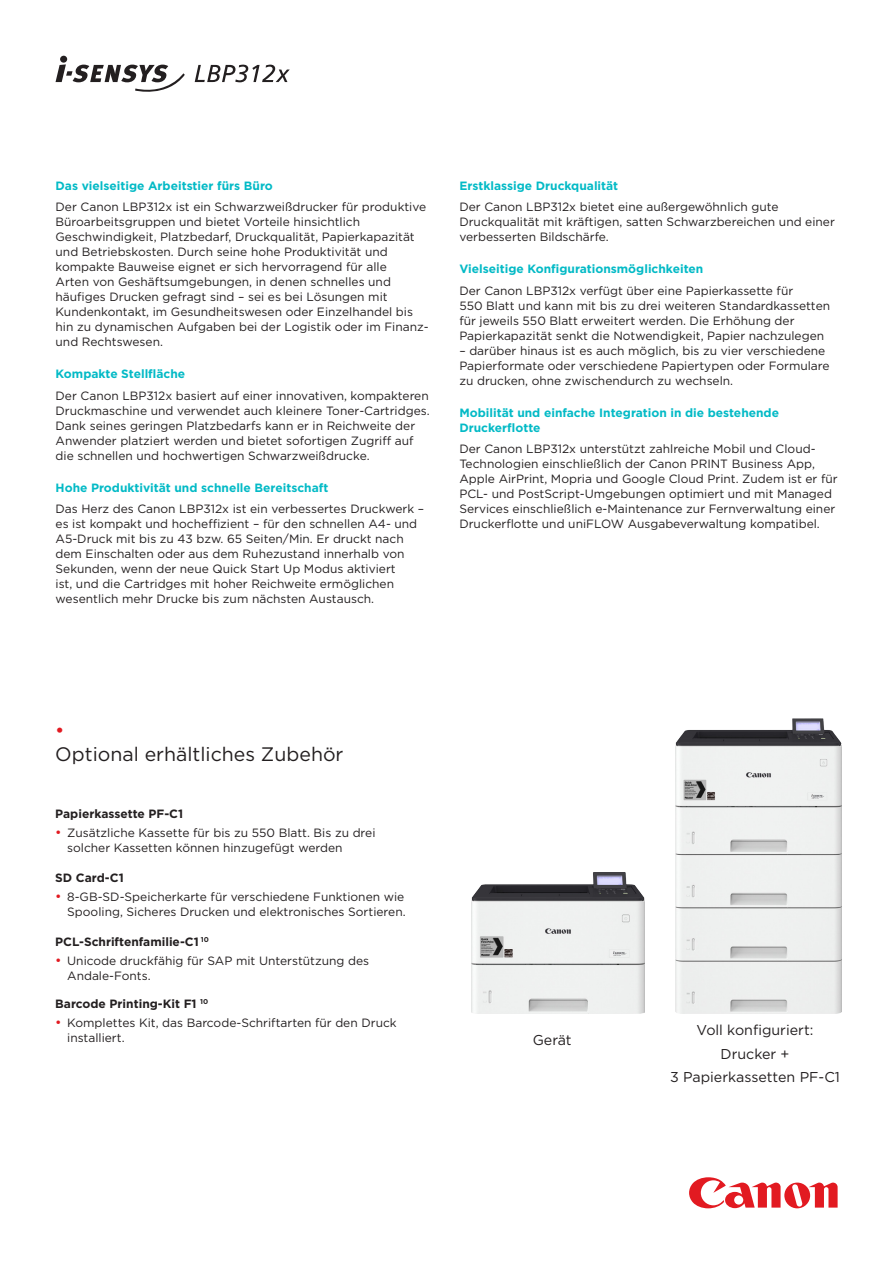
<style>
.page{position:relative;width:893px;height:1263px;background:#fff}
.page>*{position:absolute;margin:0;border:0;box-sizing:border-box;transform-origin:0 0}
.HEADER_B{font:19.5px/23.4px "Gotham";color:#231f20}
.BODY_BULLETS{font:14.25px "Gotham";color:#231f20}
.SUBHEAD{font:12px/15px "Gotham";color:#231f20}
.SUBHEAD-2{font:700 12px/15px "Gotham";color:#03bac6}
.SUBHEAD-3{font:700 12px "Gotham";color:#231f20}
.s1{color:#e21a21}
.s2{font-size:13.5px;color:#e21a21}
</style>
<div class="page">
<svg style="left:56px;top:56px;width:129px;height:36px"></svg>
<svg style="left:195px;top:65px;width:95px;height:17px"></svg>
<svg style="left:689px;top:1177px;width:149px;height:31px"></svg>
<img style="left:472px;top:872px;width:173px;height:142px">
<img style="left:675px;top:719px;width:166px;height:295px">
<p class="SUBHEAD-2" style="left:56px;top:178px;width:219px">Das vielseitige Arbeitstier fürs Büro</p>
<p class="SUBHEAD" style="left:56px;top:199px;width:375px">Der Canon LBP312x ist ein Schwarzweißdrucker für produktive Büroarbeitsgruppen und bietet Vorteile hinsichtlich Geschwindigkeit, Platzbedarf, Druckqualität, Papierkapazität und Betriebskosten. Durch seine hohe Produktivität und kompakte Bauweise eignet er sich hervorragend für alle<br>Arten von Geshäftsumgebungen, in denen schnelles und häufiges Drucken gefragt sind – sei es bei Lösungen mit Kundenkontakt, im Gesundheitswesen oder Einzelhandel bis hin zu dynamischen Aufgaben bei der Logistik oder im Finanz&shy;und Rechtswesen.</p>
<p class="SUBHEAD-2" style="left:56px;top:366px;width:131px">Kompakte Stellfläche</p>
<p class="SUBHEAD" style="left:56px;top:388px;width:376px">Der Canon LBP312x basiert auf einer innovativen, kompakteren Druckmaschine und verwendet auch kleinere Toner-Cartridges.<br>Dank seines geringen Platzbedarfs kann er in Reichweite der Anwender platziert werden und bietet sofortigen Zugriff auf die schnellen und hochwertigen Schwarzweißdrucke.</p>
<p class="SUBHEAD-2" style="left:56px;top:480px;width:274px">Hohe Produktivität und schnelle Bereitschaft</p>
<p class="SUBHEAD" style="left:56px;top:501px;width:370px">Das Herz des Canon LBP312x ist ein verbessertes Druckwerk – es ist kompakt und hocheffizient – für den schnellen A4- und A5-Druck mit bis zu 43 bzw. 65 Seiten/Min. Er druckt nach dem Einschalten oder aus dem Ruhezustand innerhalb von Sekunden, wenn der neue Quick Start Up Modus aktiviert<br>ist, und die Cartridges mit hoher Reichweite ermöglichen wesentlich mehr Drucke bis zum nächsten Austausch.</p>
<p class="SUBHEAD-2" style="left:459px;top:178px;width:160px">Erstklassige Druckqualität</p>
<p class="SUBHEAD" style="left:459px;top:199px;width:377px">Der Canon LBP312x bietet eine außergewöhnlich gute<br>Druckqualität mit kräftigen, satten Schwarzbereichen und einer verbesserten Bildschärfe.</p>
<p class="SUBHEAD-2" style="left:459px;top:261px;width:245px">Vielseitige Konfigurationsmöglichkeiten</p>
<p class="SUBHEAD" style="left:459px;top:283px;width:372px">Der Canon LBP312x verfügt über eine Papierkassette für<br>550 Blatt und kann mit bis zu drei weiteren Standardkassetten für jeweils 550 Blatt erweitert werden. Die Erhöhung der Papierkapazität senkt die Notwendigkeit, Papier nachzulegen</p>
<p class="SUBHEAD" style="left:459px;top:343px;width:372px">– darüber hinaus ist es auch möglich, bis zu vier verschiedene<br>Papierformate oder verschiedene Papiertypen oder Formulare zu drucken, ohne zwischendurch zu wechseln.</p>
<p class="SUBHEAD-2" style="left:459px;top:405px;width:321px">Mobilität und einfache Integration in die bestehende<br>Druckerflotte</p>
<p class="SUBHEAD" style="left:459px;top:441px;width:380px">Der Canon LBP312x unterstützt zahlreiche Mobil und Cloud-Technologien einschließlich der Canon PRINT Business App, Apple AirPrint, Mopria und Google Cloud Print. Zudem ist er für PCL- und PostScript-Umgebungen optimiert und mit Managed Services einschließlich e-Maintenance zur Fernverwaltung einer Druckerflotte und uniFLOW Ausgabeverwaltung kompatibel.</p>
<p class="HEADER_B" style="left:55px;top:718px;width:290px"><span class="s1">•<br></span>Optional erhältliches Zubehör</p>
<p class="SUBHEAD-3" style="left:55px;top:805px;width:129px">Papierkassette PF-C1</p>
<p class="SUBHEAD" style="left:67px;top:825px;width:310px;text-indent:-12px"><span class="s2">•</span> Zusätzliche Kassette für bis zu 550 Blatt. Bis zu drei solcher Kassetten können hinzugefügt werden</p>
<p class="SUBHEAD-3" style="left:55px;top:869px;width:70px">SD Card-C1</p>
<p class="SUBHEAD" style="left:55px;top:889px;width:352px;text-align:right"><span class="s2">•</span> 8-GB-SD-Speicherkarte für verschiedene Funktionen wie<br>Spooling, Sicheres Drucken und elektronisches Sortieren.</p>
<p class="SUBHEAD-3" style="left:55px;top:934px;width:155px">PCL-Schriftenfamilie-C1 <sup>10</sup></p>
<p class="SUBHEAD" style="left:67px;top:953px;width:303px;text-indent:-12px"><span class="s2">•</span> Unicode druckfähig für SAP mit Unterstützung des<br>Andale-Fonts.</p>
<p class="SUBHEAD-3" style="left:55px;top:996px;width:155px">Barcode Printing-Kit F1 <sup>10</sup></p>
<p class="SUBHEAD" style="left:67px;top:1015px;width:331px;text-indent:-12px"><span class="s2">•</span> Komplettes Kit, das Barcode-Schriftarten für den Druck installiert.</p>
<p class="BODY_BULLETS" style="left:533px;top:1031px;width:40px">Gerät</p>
<p class="BODY_BULLETS" style="left:697px;top:1021px;width:118px">Voll konfiguriert:</p>
<p class="BODY_BULLETS" style="left:720px;top:1044px;width:70px">Drucker +</p>
<p class="BODY_BULLETS" style="left:670px;top:1068px;width:171px">3 Papierkassetten PF-C1</p>
</div>
